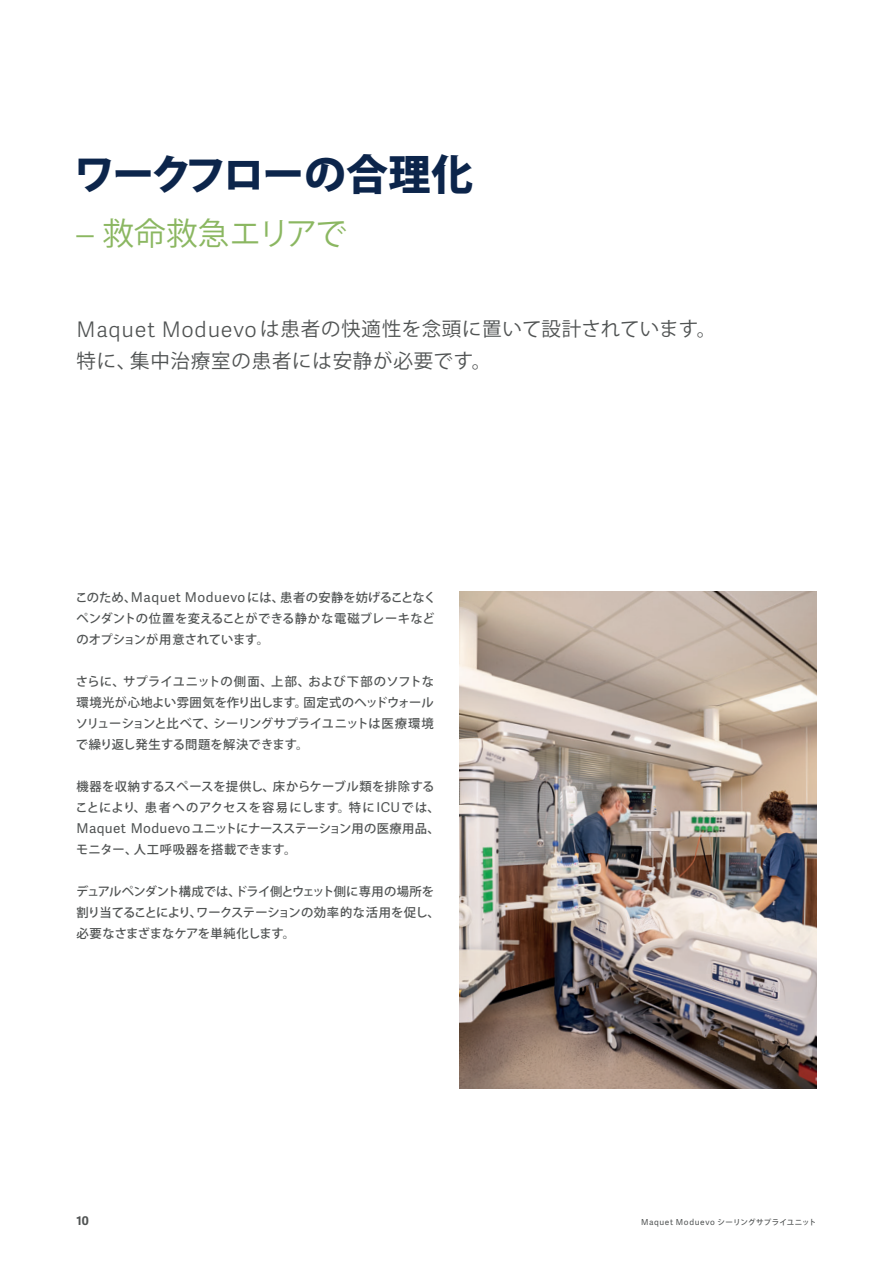
<style>
.page{position:relative;width:893px;height:1263px;background:#fff}
.page>*{position:absolute;margin:0;border:0;box-sizing:border-box;transform-origin:0 0}
.大見出し{font:800 42px "Koz Go Pr 6 N";letter-spacing:-.05em;color:#0c254b}
.中見出し{font:31.5px "Koz Go Pr 6 N";color:#8bb761}
.奇数ページ_リード{font:19.5px "Koz Go Pr 6 N";letter-spacing:.04em;color:#505353}
.本文{font:500 12.3px/21px "Koz Go Pr 6 N";color:#505353;text-align:justify}
.本文-2{font:500 12.3px/21px "Koz Go Pr 6 N";letter-spacing:.02em;color:#505353}
.本文-3{font:500 12.3px/21px "Koz Go Pr 6 N";letter-spacing:-.03em;color:#505353}
.t1{font:700 12px "Adelle Sans";color:#505353}
.t2{font:8.25px "Adelle Sans";letter-spacing:.075em;color:#505353}
.s1{font-family:"Adelle Sans";font-weight:300;font-size:34.65px}
.s2{font-family:"Adelle Sans";font-weight:300;font-size:21.45px}
.s3{font-family:"Adelle Sans";font-weight:400;font-size:13.5px}
.s4{font-family:"Koz Go Pr 6 N";font-weight:500;font-size:7.5px}
</style>
<div class="page">
<img style="left:459px;top:591px;width:357px;height:498px">
<p class="大見出し" style="left:74px;top:151px;width:401px">ワークフローの合理化</p>
<p class="中見出し" style="left:77px;top:216px;width:272px"><span class="s1">–</span> 救命救急エリアで</p>
<p class="奇数ページ_リード" style="left:77px;top:318px;width:641px"><span class="s2">Maquet Moduevo</span> は患者の快適性を念頭に置いて設計されています。</p>
<p class="奇数ページ_リード" style="left:77px;top:349px;width:416px">特に、集中治療室の患者には安静が必要です。</p>
<p class="本文" style="left:75px;top:587px;width:362px">このため、<span class="s3">Maquet Moduevo</span>には、患者の安静を妨げることなくペンダントの位置を変えることができる静かな電磁ブレーキなどのオプションが用意されています。</p>
<p class="本文" style="left:76px;top:671px;width:360px">さらに、サプライユニットの側面、上部、および下部のソフトな環境光が心地よい雰囲気を作り出します。固定式のヘッドウォールソリューションと比べて、シーリングサプライユニットは医療環境で繰り返し発生する問題を解決できます。</p>
<p class="本文-2" style="left:75px;top:776px;width:366px">機器を収納するスペースを提供し、床からケーブル類を排除することにより、患者へのアクセスを容易にします。特に<span class="s3">ICU</span>では、<br><span class="s3">Maquet Moduevo</span>ユニットにナースステーション用の医療用品、モニター、人工呼吸器を搭載できます。</p>
<p class="本文-3" style="left:76px;top:881px;width:365px">デュアルペンダント構成では、ドライ側とウェット側に専用の場所を割り当てることにより、ワークステーションの効率的な活用を促し、必要なさまざまなケアを単純化します。</p>
<p class="t1" style="left:77px;top:1211px;width:14px">10</p>
<p class="t2" style="left:641px;top:1216px;width:177px">Maquet Moduevo <span class="s4">シーリングサプライユニット</span></p>
</div>
